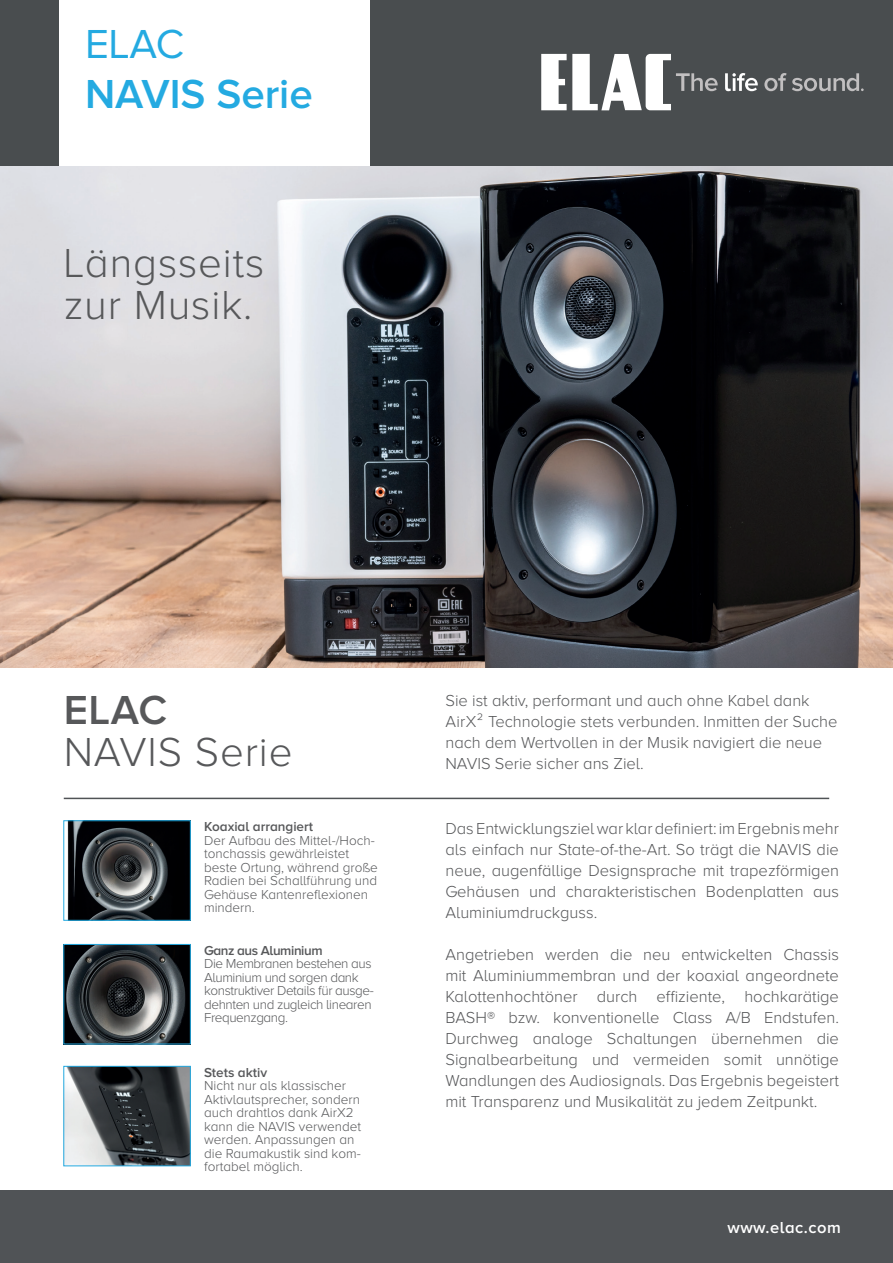
<style>
.page{position:relative;width:893px;height:1263px;background:#fff}
.page>*{position:absolute;margin:0;border:0;box-sizing:border-box;transform-origin:0 0}
.t1{font:300 42px/42px "Proxima Nova A";letter-spacing:.02em;color:#57585a}
.t2{font:600 42px "Proxima Nova A";color:#24aae1}
.t3{font:42px "Proxima Nova A";color:#24aae1}
.t4{font:600 42px "Proxima Nova A";color:#57585a}
.t5{font:300 16.5px/21px "Proxima Nova A";color:#57585a;text-align:justify}
.t6{font:600 16.5px "Proxima Nova A";letter-spacing:.03em;color:#fff}
.t7{font:300 13.5px/13.5px "Proxima Nova A";color:#57585a}
.t8{font:300 13.5px/13.5px "Proxima Nova A";letter-spacing:-.03em;color:#57585a}
.t9{font:600 13.5px "Proxima Nova A";color:#57585a}
.t10{font:600 13.5px "Proxima Nova A";letter-spacing:-.03em;color:#57585a}
</style>
<div class="page">
<img style="left:0;top:166px;width:893px;height:502px">
<div style="left:0;top:0;width:893px;height:166px;background:#494d4f"></div>
<svg style="left:764px;top:73px;width:100px;height:18px"></svg>
<svg style="left:725px;top:73px;width:33px;height:18px"></svg>
<svg style="left:541px;top:54px;width:177px;height:56px"></svg>
<hr style="left:64px;top:798px;width:765px;height:1px;background:#505356">
<div style="left:60px;top:0;width:310px;height:166px;background:#fff"></div>
<div style="left:0;top:1191px;width:893px;height:72px;background:#505356"></div>
<img style="left:67px;top:822px;width:122px;height:97px">
<div style="left:63px;top:820px;width:128px;height:101px;border:1px solid #24aae1"></div>
<img style="left:65px;top:1068px;width:124px;height:96px">
<div style="left:63px;top:1066px;width:128px;height:100px;border:1px solid #24aae1"></div>
<img style="left:65px;top:946px;width:124px;height:96px">
<div style="left:63px;top:944px;width:128px;height:100px;border:1px solid #24aae1"></div>
<h1 class="t3" style="left:85px;top:21px;width:101px">ELAC</h1>
<h1 class="t2" style="left:85px;top:71px;width:229px">NAVIS Serie</h1>
<h1 class="t1" style="left:64px;top:241px;width:202px">Längsseits zur Musik.</h1>
<h1 class="t4" style="left:64px;top:686px;width:105px">ELAC</h1>
<h1 class="t1" style="left:64px;top:731px;width:230px">NAVIS Serie</h1>
<p class="t9" style="left:204px;top:819px;width:111px">Koaxial arrangiert</p>
<p class="t7" style="left:204px;top:833px;width:175px">Der Aufbau des Mittel-/Hoch&shy;tonchassis gewährleistet beste Ortung, während große<br>Radien bei Schallführung und<br>Gehäuse Kantenreflexionen mindern.</p>
<p class="t10" style="left:204px;top:942px;width:120px">Ganz aus Aluminium</p>
<p class="t8" style="left:204px;top:957px;width:171px">Die Membranen bestehen aus<br>Aluminium und sorgen dank konstruktiver Details für ausge&shy;dehnten und zugleich linearen<br>Frequenzgang.</p>
<p class="t9" style="left:204px;top:1065px;width:65px">Stets aktiv</p>
<p class="t7" style="left:204px;top:1079px;width:158px">Nicht nur als klassischer<br>Aktivlautsprecher, sondern auch drahtlos dank AirX2 kann die NAVIS verwendet werden. Anpassungen an die Raumakustik sind kom&shy;fortabel möglich.</p>
<p class="t5" style="left:445px;top:690px;width:394px;text-align:left">Sie ist aktiv, performant und auch ohne Kabel dank AirX² Technologie stets verbunden. Inmitten der Suche nach dem Wertvollen in der Musik navigiert die neue NAVIS Serie sicher ans Ziel.</p>
<p class="t5" style="left:445px;top:818px;width:395px">Das Entwicklungsziel war klar definiert: im Ergebnis mehr als einfach nur State-of-the-Art. So trägt die NAVIS die neue, augenfällige Designsprache mit trapezförmigen Gehäusen und charakteristischen Bodenplatten aus Aluminiumdruckguss.</p>
<p class="t5" style="left:445px;top:944px;width:395px">Angetrieben werden die neu entwickelten Chassis mit Aluminiummembran und der koaxial angeordnete Kalottenhochtöner durch effiziente, hochkarätige BASH® bzw. konventionelle Class A/B Endstufen.<br>Durchweg analoge Schaltungen übernehmen die Signalbearbeitung und vermeiden somit unnötige Wandlungen des Audiosignals. Das Ergebnis begeistert mit Transparenz und Musikalität zu jedem Zeitpunkt.</p>
<p class="t6" style="left:727px;top:1218px;width:115px">www.elac.com</p>
</div>
